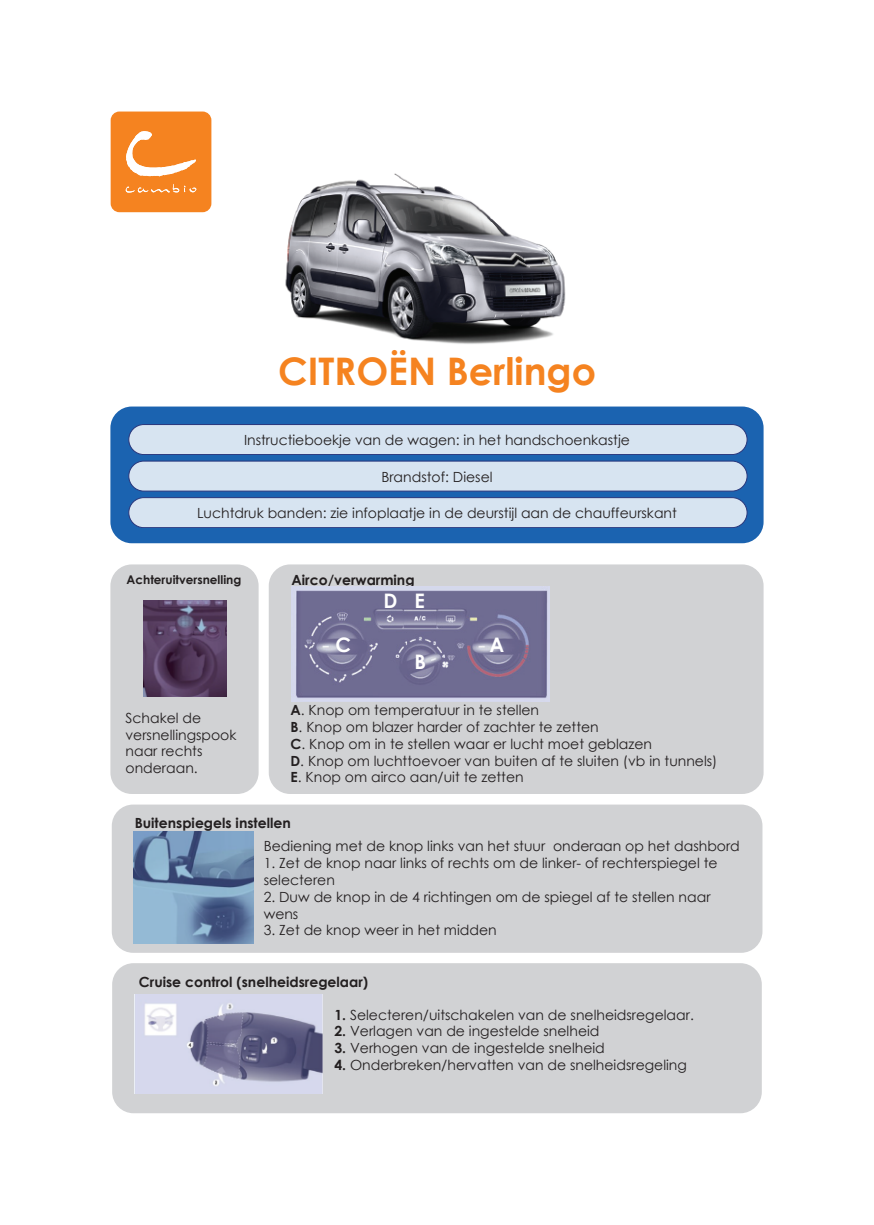
<style>
.page{position:relative;width:874px;height:1225px;background:#fff}
.page>*{position:absolute;margin:0;border:0;box-sizing:border-box;transform-origin:0 0}
.t1{font:700 38px "Century Gothic";color:#f58320}
.t2{font:700 20px "Century Gothic";color:#fff}
.t3{font:14px/16.8px "Century Gothic";color:#231f20}
.t4{font:700 14px "Century Gothic";color:#231f20}
.t5{font:700 12px "Century Gothic";color:#231f20}
.s1{font-weight:700}
</style>
<div class="page">
<div style="left:110px;top:406px;width:653px;height:137px;background:#1b63b0;border-radius:21px"></div>
<div style="left:129px;top:424px;width:617px;height:30px;background:#d7e4f1;border-radius:15px"></div>
<div style="left:128px;top:424px;width:619px;height:31px;border:1px solid #2b2d71;border-radius:15px"></div>
<div style="left:129px;top:461px;width:617px;height:30px;background:#d7e4f1;border-radius:15px"></div>
<div style="left:128px;top:461px;width:619px;height:30px;border:1px solid #2b2d71;border-radius:15px"></div>
<div style="left:129px;top:497px;width:617px;height:30px;background:#d7e4f1;border-radius:15px"></div>
<div style="left:128px;top:497px;width:619px;height:31px;border:1px solid #2b2d71;border-radius:15px"></div>
<img style="left:285px;top:173px;width:281px;height:171px">
<div style="left:110px;top:564px;width:148px;height:230px;background:#d1d2d4;border-radius:21px"></div>
<img style="left:143px;top:600px;width:83px;height:96px">
<div style="left:268px;top:564px;width:495px;height:230px;background:#d1d2d4;border-radius:21px"></div>
<img style="left:291px;top:586px;width:258px;height:115px">
<div style="left:112px;top:804px;width:650px;height:148px;background:#d1d2d4;border-radius:21px"></div>
<img style="left:134px;top:832px;width:119px;height:112px">
<div style="left:112px;top:963px;width:649px;height:150px;background:#d1d2d4;border-radius:21px"></div>
<img style="left:134px;top:994px;width:188px;height:100px">
<div style="left:111px;top:111px;width:100px;height:101px;background:#f58320;border-radius:9px"></div>
<svg style="left:126px;top:131px;width:70px;height:45px"></svg>
<svg style="left:126px;top:184px;width:70px;height:9px"></svg>
<h1 class="t1" style="left:278px;top:342px;width:319px">CITROËN Berlingo</h1>
<p class="t3" style="left:244px;top:431px;width:387px">Instructieboekje van de wagen: in het handschoenkastje</p>
<p class="t3" style="left:381px;top:468px;width:113px">Brandstof: Diesel</p>
<p class="t3" style="left:197px;top:504px;width:481px">Luchtdruk banden: zie infoplaatje in de deurstijl aan de chauffeurskant</p>
<p class="t5" style="left:126px;top:571px;width:116px">Achteruitversnelling</p>
<p class="t4" style="left:291px;top:569px;width:124px">Airco/verwarming</p>
<p class="t3" style="left:125px;top:709px;width:112px">Schakel de versnellingspook naar rechts onderaan.</p>
<h2 class="t2" style="left:335px;top:629px;width:17px">C</h2>
<h2 class="t2" style="left:383px;top:586px;width:43px">D E</h2>
<h2 class="t2" style="left:414px;top:646px;width:13px">B</h2>
<h2 class="t2" style="left:489px;top:629px;width:16px">A</h2>
<p class="t3" style="left:290px;top:701px;width:428px"><span class="s1">A</span>. Knop om temperatuur in te stellen<br><span class="s1">B</span>. Knop om blazer harder of zachter te zetten<br><span class="s1">C</span>. Knop om in te stellen waar er lucht moet geblazen<br><span class="s1">D</span>. Knop om luchttoevoer van buiten af te sluiten (vb in tunnels)<br><span class="s1">E</span>. Knop om airco aan/uit te zetten</p>
<p class="t4" style="left:135px;top:812px;width:157px">Buitenspiegels instellen</p>
<p class="t3" style="left:263px;top:837px;width:477px">Bediening met de knop links van het stuur onderaan op het dashbord</p>
<p class="t3" style="left:263px;top:854px;width:455px">1. Zet de knop naar links of rechts om de linker- of rechterspiegel te selecteren</p>
<p class="t3" style="left:263px;top:888px;width:448px">2. Duw de knop in de 4 richtingen om de spiegel af te stellen naar wens</p>
<p class="t3" style="left:263px;top:921px;width:234px">3. Zet de knop weer in het midden</p>
<p class="t4" style="left:139px;top:970px;width:231px">Cruise control (snelheidsregelaar)</p>
<p class="t3" style="left:334px;top:1005px;width:361px"><span class="s1">1.</span> Selecteren/uitschakelen van de snelheidsregelaar.</p>
<p class="t3" style="left:334px;top:1022px;width:266px"><span class="s1">2.</span> Verlagen van de ingestelde snelheid</p>
<p class="t3" style="left:334px;top:1039px;width:272px"><span class="s1">3.</span> Verhogen van de ingestelde snelheid</p>
<p class="t3" style="left:334px;top:1056px;width:354px"><span class="s1">4.</span> Onderbreken/hervatten van de snelheidsregeling</p>
</div>
